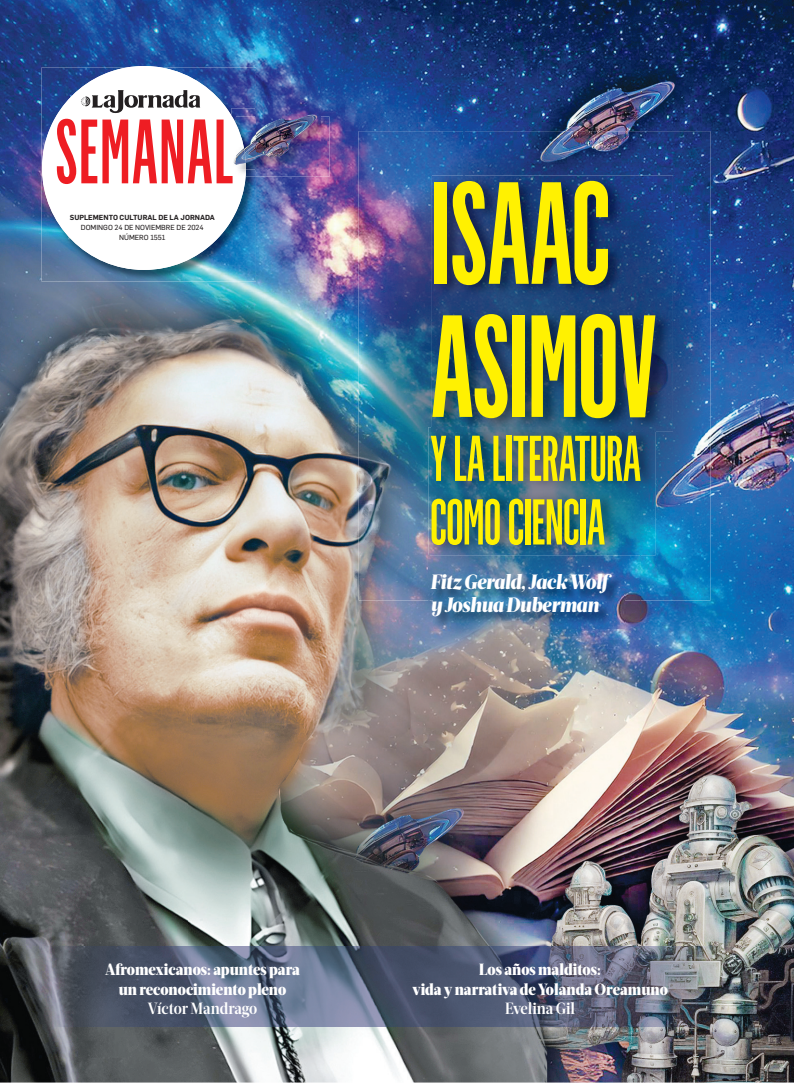
<style>
.page{position:relative;width:794px;height:1083px;background:#fff}
.page>*{position:absolute;margin:0;border:0;box-sizing:border-box;transform-origin:0 0}
.t1{font:600 142.5px/133.1px "Flama Ultracond";letter-spacing:-.005em;color:#fff101;scale:.9 1}
.t2{font:500 89.4px "Flama Ultracond";letter-spacing:.015em;color:#ee1d23;scale:.9 1}
.t3{font:500 63.3px/63.6px "Flama Ultracond";letter-spacing:-.01em;color:#fff101;scale:.9 1}
.t4{font:italic 900 20.7px/23px "Acta Headline";letter-spacing:-.015em;color:#fff;scale:.9 1}
.t5{font:900 16.2px/19.4px "Acta Headline";color:#fff;text-align:center;scale:.9 1}
.t6{font:700 16.2px "Acta Headline";color:#fff;scale:.9 1}
.t7{font:7.2px/9.6px "Flama Basic";color:#231f20;text-align:center}
.t8{font:600 7.2px "Flama";color:#231f20}
</style>
<div class="page">
<img style="left:0;top:0;width:794px;height:1082px">
<img style="left:359px;top:131px;width:105px;height:302px">
<img style="left:464px;top:131px;width:246px;height:67px">
<img style="left:640px;top:198px;width:70px;height:402px">
<img style="left:359px;top:433px;width:69px;height:167px">
<img style="left:428px;top:555px;width:212px;height:45px">
<img style="left:42px;top:67px;width:214px;height:214px">
<div style="left:42px;top:66px;width:204px;height:204px;background:#fff;border-radius:50%"></div>
<img style="left:103px;top:90px;width:85px;height:23px">
<img style="left:432px;top:176px;width:241px;height:255px">
<img style="left:428px;top:427px;width:228px;height:128px">
<img style="left:432px;top:427px;width:224px;height:4px">
<img style="left:256px;top:116px;width:73px;height:61px">
<svg style="left:239px;top:169px;width:17px;height:8px"></svg>
<img style="left:256px;top:108px;width:64px;height:61px">
<img style="left:231px;top:108px;width:25px;height:7px">
<img style="left:231px;top:115px;width:25px;height:54px">
<img style="left:231px;top:119px;width:1px;height:50px">
<img style="left:236px;top:124px;width:10px;height:45px">
<img style="left:433px;top:576px;width:191px;height:53px">
<img style="left:42px;top:947px;width:679px;height:79px">
<h2 class="t2" style="left:55px;top:119px;width:200px">SEMANAL</h2>
<p class="t8" style="left:70px;top:215px;width:147px">SUPLEMENTO CULTURAL DE LA JORNADA</p>
<p class="t7" style="left:81px;top:223px;width:124px">DOMINGO 24 DE NOVIEMBRE DE 2024<br>NÚMERO 1551</p>
<h1 class="t1" style="left:431px;top:178px;width:253px">ISAAC<br>ASIMOV</h1>
<h3 class="t3" style="left:430px;top:432px;width:236px">Y LA LITERATURA<br>COMO CIENCIA</h3>
<p class="t4" style="left:430px;top:572px;width:198px">Fitz Gerald, Jack Wolf y Joshua Duberman</p>
<p class="t5" style="left:105px;top:961px;width:218px">Afromexicanos: apuntes para un reconocimiento pleno</p>
<p class="t6" style="left:148px;top:1002px;width:123px">Víctor Mandrago</p>
<p class="t5" style="left:412px;top:961px;width:285px">Los años malditos:<br>vida y narrativa de Yolanda Oreamuno</p>
<p class="t6" style="left:505px;top:1002px;width:79px">Evelina Gil</p>
</div>
